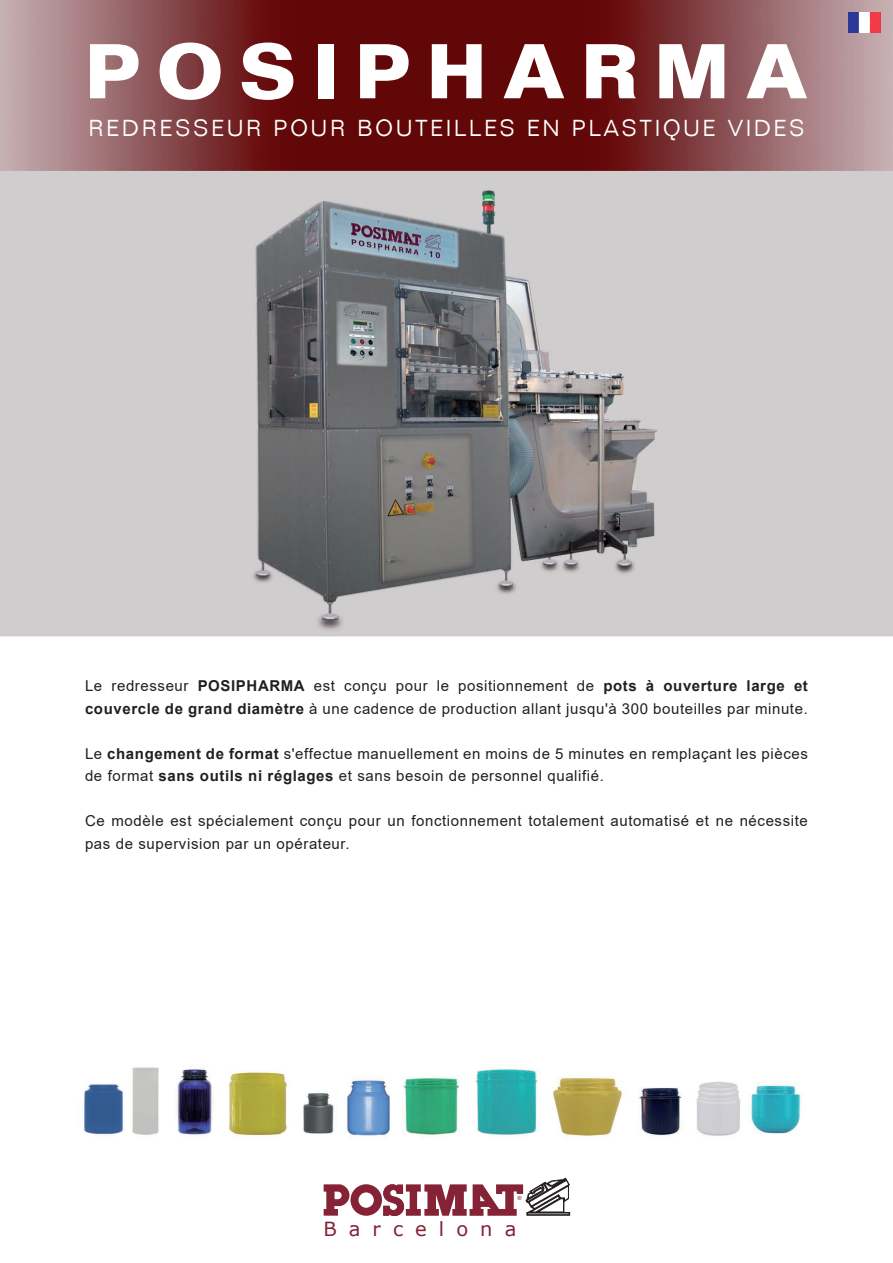
<style>
.page{position:relative;width:893px;height:1263px;background:#fff}
.page>*{position:absolute;margin:0;border:0;box-sizing:border-box;transform-origin:0 0}
.t1{font:700 75px "Layout S Si";letter-spacing:.215em;color:#fff}
.t2{font:300 22.5px "Layout Light S Si";letter-spacing:.135em;color:#fff}
.t3{font:19.5px "Verdana";letter-spacing:.62em;color:#852236}
.t4{font:15px/22.5px "Arial";letter-spacing:.04em;color:#231f20}
.t5{font:5.7px "Arial";color:#852236}
.s1{font-weight:700}
</style>
<div class="page">
<img style="left:0;top:0;width:893px;height:1217px">
<img style="left:848px;top:13px;width:32px;height:19px">
<svg style="left:324px;top:1177px;width:246px;height:39px"></svg>
<p class="t1" style="left:85px;top:25px;width:724px">POSIPHARMA</p>
<p class="t2" style="left:88px;top:114px;width:717px">REDRESSEUR POUR BOUTEILLES EN PLASTIQUE VIDES</p>
<p class="t4" style="left:85px;top:675px;width:724px">Le redresseur <span class="s1">POSIPHARMA</span> est conçu pour le positionnement de <span class="s1">pots à ouverture large et couvercle de grand diamètre</span> à une cadence de production allant jusqu'à 300 bouteilles par minute.</p>
<p class="t4" style="left:85px;top:742px;width:724px">Le <span class="s1">changement de format</span> s'effectue manuellement en moins de 5 minutes en remplaçant les pièces de format <span class="s1">sans outils ni réglages</span> et sans besoin de personnel qualifié.</p>
<p class="t4" style="left:85px;top:810px;width:724px">Ce modèle est spécialement conçu pour un fonctionnement totalement automatisé et ne nécessite pas de supervision par un opérateur.</p>
<p class="t5" style="left:517px;top:1194px;width:6px">®</p>
<p class="t3" style="left:323px;top:1215px;width:194px">Barcelona</p>
</div>
